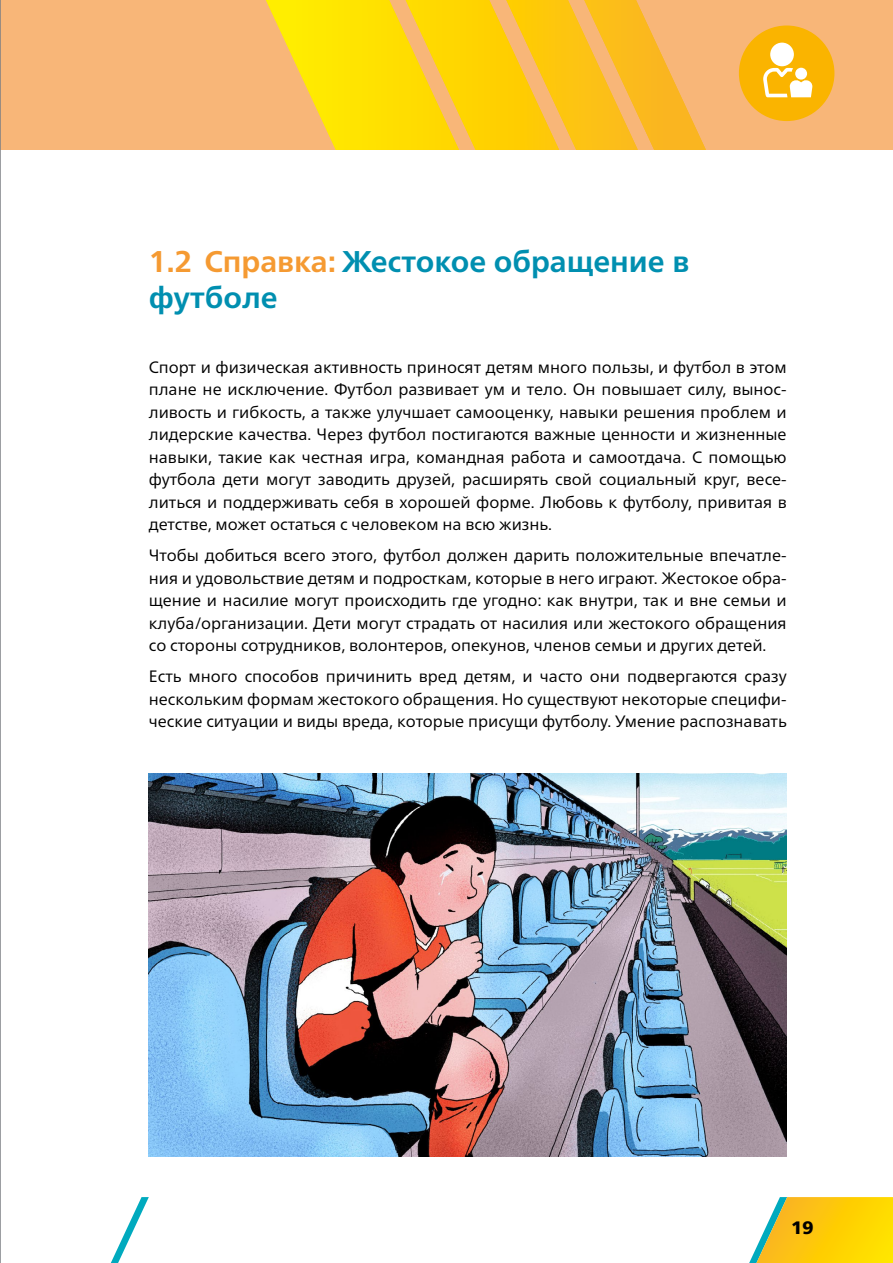
<style>
.page{position:relative;width:893px;height:1263px;background:#fff}
.page>*{position:absolute;margin:0;border:0;box-sizing:border-box;transform-origin:0 0}
.t1{font:700 30px/36px "Frutiger Neue LTW1 G";color:#008fb0}
.t2{font:900 18px "Frutiger Neue LTW1 G";color:#000}
.t3{font:16.5px/22.5px "Frutiger Neue LTW1 G";color:#000;text-align:justify}
.s1{color:#f59a32}
</style>
<div class="page">
<svg style="left:111px;top:1197px;width:38px;height:66px"></svg>
<svg style="left:749px;top:1197px;width:144px;height:66px;background:#f1d02e"></svg>
<div style="left:0;top:0;width:893px;height:150px;background:#f8b678"></div>
<hr style="left:0;top:0;width:1px;height:1263px;background:#7c7f84">
<img style="left:149px;top:774px;width:638px;height:383px">
<svg style="left:266px;top:0;width:440px;height:150px"></svg>
<svg style="left:739px;top:26px;width:95px;height:95px"></svg>
<h1 class="t1" style="left:149px;top:243px;width:542px"><span class="s1">1.2 Справка:</span> Жестокое обращение в футболе</h1>
<p class="t3" style="left:149px;top:355px;width:639px">Спорт и физическая активность приносят детям много пользы, и футбол в этом плане не исключение. Футбол развивает ум и тело. Он повышает силу, вынос&shy;ливость и гибкость, а также улучшает самооценку, навыки решения проблем и лидерские качества. Через футбол постигаются важные ценности и жизненные навыки, такие как честная игра, командная работа и самоотдача. С помощью футбола дети могут заводить друзей, расширять свой социальный круг, весе&shy;литься и поддерживать себя в хорошей форме. Любовь к футболу, привитая в детстве, может остаться с человеком на всю жизнь.</p>
<p class="t3" style="left:149px;top:544px;width:639px">Чтобы добиться всего этого, футбол должен дарить положительные впечатле&shy;ния и удовольствие детям и подросткам, которые в него играют. Жестокое обра&shy;щение и насилие могут происходить где угодно: как внутри, так и вне семьи и клуба/организации. Дети могут страдать от насилия или жестокого обращения со стороны сотрудников, волонтеров, опекунов, членов семьи и других детей.</p>
<p class="t3" style="left:149px;top:665px;width:639px">Есть много способов причинить вред детям, и часто они подвергаются сразу нескольким формам жестокого обращения. Но существуют некоторые специфи&shy;ческие ситуации и виды вреда, которые присущи футболу. Умение распознавать</p>
<p class="t2" style="left:791px;top:1216px;width:24px">19</p>
</div>
